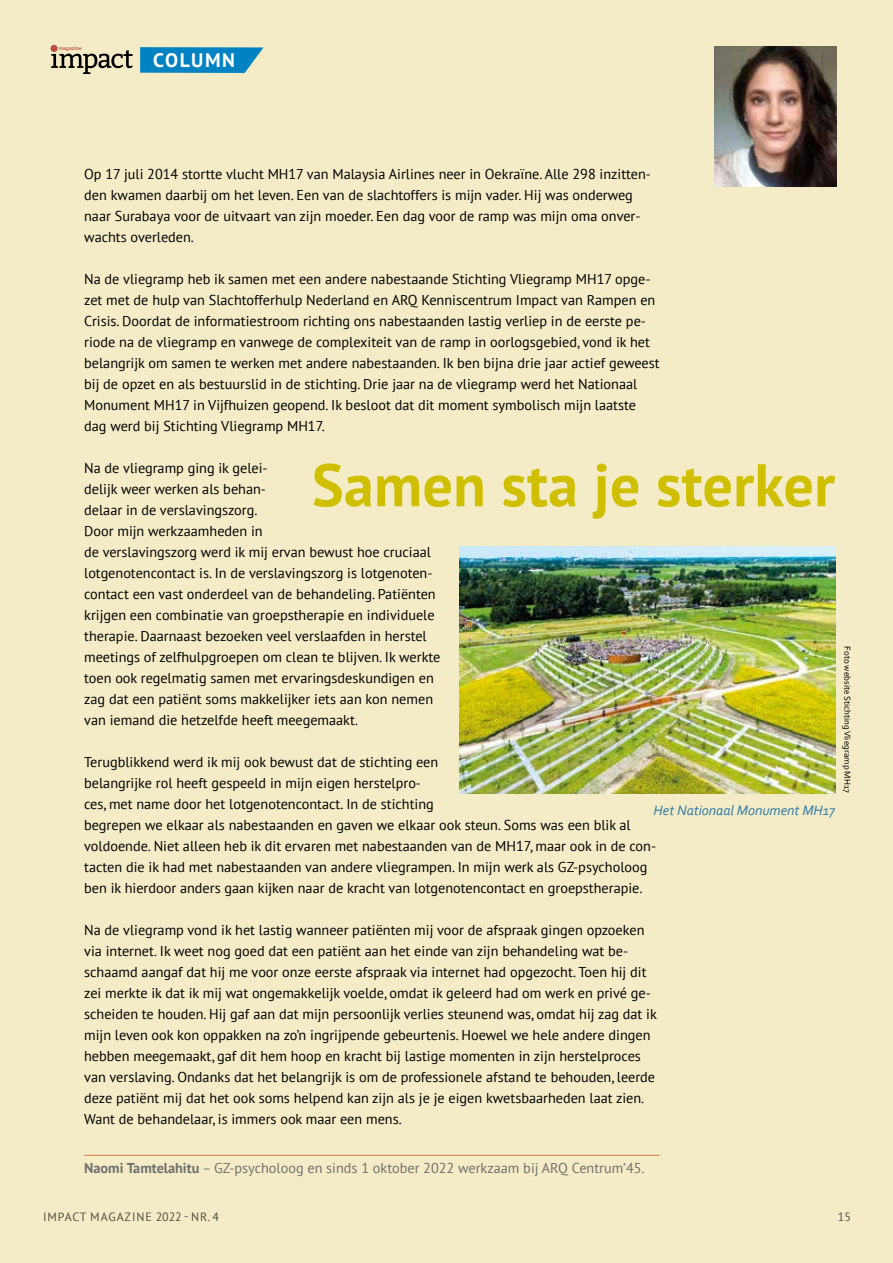
<style>
.page{position:relative;width:893px;height:1263px;background:#f3ecc7}
.page>*{position:absolute;margin:0;border:0;box-sizing:border-box;transform-origin:0 0}
.t1{font:700 60px "PT Sans";letter-spacing:.005em;color:#cfbf00}
.t2{font:700 19.5px "PT Sans";letter-spacing:.08em;color:#fff}
.t3{font:14.25px/21px "PT Sans";color:#000}
.t4{font:14.25px "PT Sans";color:#706f6f}
.t5{font:italic 14.25px "Corbel";color:#3279a6}
.t6{font:12px "PT Sans";letter-spacing:.065em;color:#575756}
.t7{font:9px "Corbel";color:#000}
.t8{font:500 4.8px "Gotham";letter-spacing:-.025em;color:#b94d3b}
.s1{font-weight:700}
</style>
<div class="page">
<svg style="left:140px;top:47px;width:124px;height:26px;background:#178cc3"></svg>
<svg style="left:51px;top:50px;width:82px;height:24px"></svg>
<div style="left:51px;top:45px;width:7px;height:7px;background:#b94d3b;border-radius:50%"></div>
<hr style="left:84px;top:1155px;width:576px;height:1px;background:#d77a3f">
<img style="left:715px;top:47px;width:121px;height:140px">
<img style="left:459px;top:546px;width:377px;height:247px">
<p class="t8" style="left:59px;top:45px;width:24px">magazine</p>
<h2 class="t2" style="left:153px;top:47px;width:83px">COLUMN</h2>
<p class="t3" style="left:84px;top:163px;width:568px">Op 17 juli 2014 stortte vlucht MH17 van Malaysia Airlines neer in Oekraïne. Alle 298 inzitten&shy;den kwamen daarbij om het leven. Een van de slachtoffers is mijn vader. Hij was onderweg naar Surabaya voor de uitvaart van zijn moeder. Een dag voor de ramp was mijn oma onver&shy;wachts overleden.</p>
<p class="t3" style="left:84px;top:268px;width:577px">Na de vliegramp heb ik samen met een andere nabestaande Stichting Vliegramp MH17 opge&shy;zet met de hulp van Slachtofferhulp Nederland en ARQ Kenniscentrum Impact van Rampen en Crisis. Doordat de informatiestroom richting ons nabestaanden lastig verliep in de eerste pe&shy;riode na de vliegramp en vanwege de complexiteit van de ramp in oorlogsgebied, vond ik het belangrijk om samen te werken met andere nabestaanden. Ik ben bijna drie jaar actief geweest bij de opzet en als bestuurslid in de stichting. Drie jaar na de vliegramp werd het Nationaal Monument MH17 in Vijfhuizen geopend. Ik besloot dat dit moment symbolisch mijn laatste dag werd bij Stichting Vliegramp MH17.</p>
<p class="t3" style="left:84px;top:457px;width:358px">Na de vliegramp ging ik gelei-<br>delijk weer werken als behan-<br>delaar in de verslavingszorg.<br>Door mijn werkzaamheden in<br>de verslavingszorg werd ik mij ervan bewust hoe cruciaal lotgenotencontact is. In de verslavingszorg is lotgenoten&shy;contact een vast onderdeel van de behandeling. Patiënten krijgen een combinatie van groepstherapie en individuele therapie. Daarnaast bezoeken veel verslaafden in herstel meetings of zelfhulpgroepen om clean te blijven. Ik werkte toen ook regelmatig samen met ervaringsdeskundigen en zag dat een patiënt soms makkelijker iets aan kon nemen van iemand die hetzelfde heeft meegemaakt.</p>
<p class="t3" style="left:84px;top:751px;width:573px">Terugblikkend werd ik mij ook bewust dat de stichting een<br>belangrijke rol heeft gespeeld in mijn eigen herstelpro-<br>ces, met name door het lotgenotencontact. In de stichting<br>begrepen we elkaar als nabestaanden en gaven we elkaar ook steun. Soms was een blik al voldoende. Niet alleen heb ik dit ervaren met nabestaanden van de MH17, maar ook in de con&shy;tacten die ik had met nabestaanden van andere vliegrampen. In mijn werk als GZ-psycholoog ben ik hierdoor anders gaan kijken naar de kracht van lotgenotencontact en groepstherapie.</p>
<p class="t3" style="left:84px;top:919px;width:574px">Na de vliegramp vond ik het lastig wanneer patiënten mij voor de afspraak gingen opzoeken via internet. Ik weet nog goed dat een patiënt aan het einde van zijn behandeling wat be&shy;schaamd aangaf dat hij me voor onze eerste afspraak via internet had opgezocht. Toen hij dit zei merkte ik dat ik mij wat ongemakkelijk voelde, omdat ik geleerd had om werk en privé ge&shy;scheiden te houden. Hij gaf aan dat mijn persoonlijk verlies steunend was, omdat hij zag dat ik mijn leven ook kon oppakken na zo’n ingrijpende gebeurtenis. Hoewel we hele andere dingen hebben meegemaakt, gaf dit hem hoop en kracht bij lastige momenten in zijn herstelproces van verslaving. Ondanks dat het belangrijk is om de professionele afstand te behouden, leerde deze patiënt mij dat het ook soms helpend kan zijn als je je eigen kwetsbaarheden laat zien.<br>Want de behandelaar, is immers ook maar een mens.</p>
<p class="t4" style="left:84px;top:1159px;width:562px"><span class="s1">Naomi Tamtelahitu</span> – GZ-psycholoog en sinds 1 oktober 2022 werkzaam bij ARQ Centrum’45.</p>
<h1 class="t1" style="left:312px;top:445px;width:525px">Samen sta je sterker</h1>
<p class="t7" style="left:853px;top:646px;width:147px;rotate:90deg">Foto website Stichting Vliegramp MH17</p>
<p class="t5" style="left:654px;top:801px;width:183px">Het Nationaal Monument MH17</p>
<p class="t6" style="left:43px;top:1209px;width:178px">IMPACT MAGAZINE 2022 - NR. 4</p>
<p class="t6" style="left:838px;top:1209px;width:15px">15</p>
</div>
